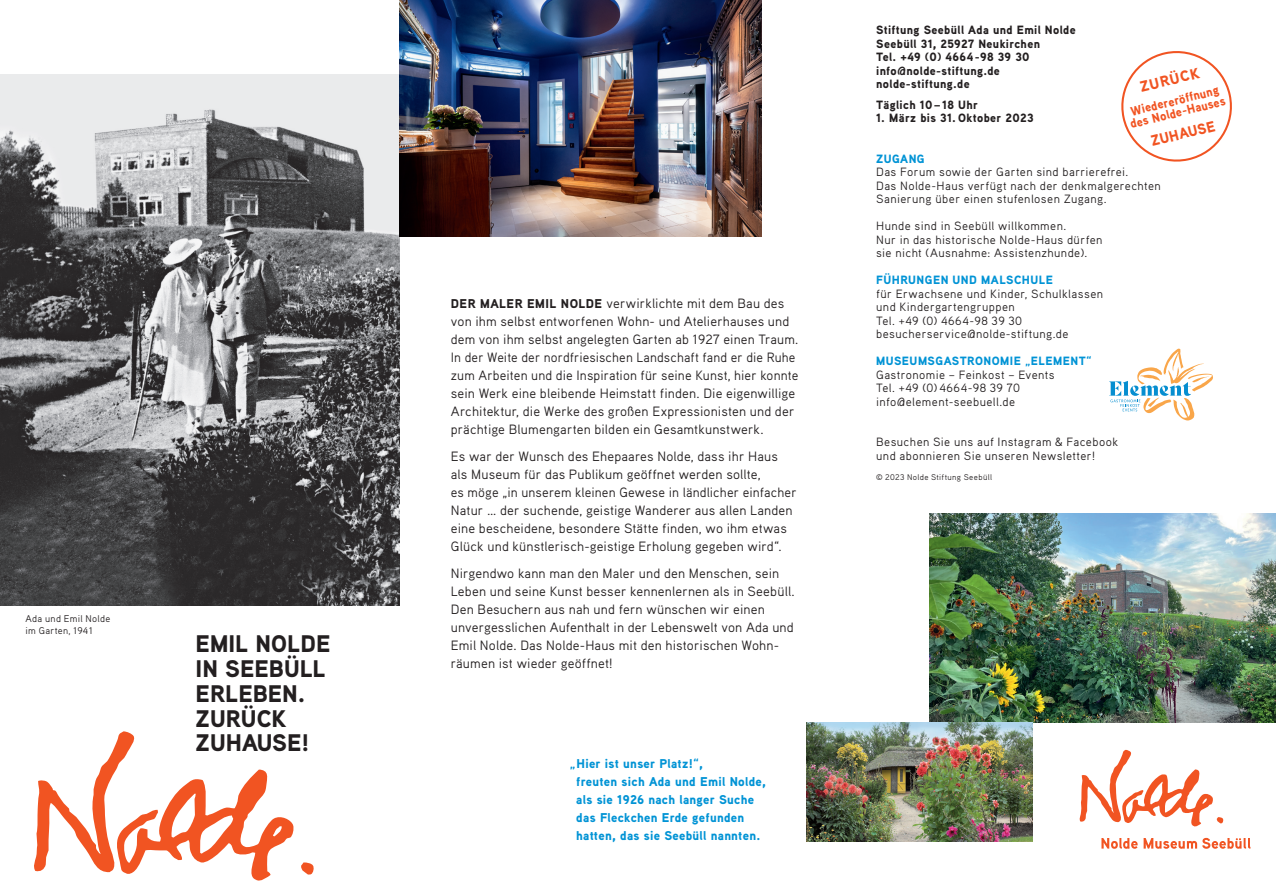
<style>
.page{position:relative;width:1276px;height:893px;background:#fff}
.page>*{position:absolute;margin:0;border:0;box-sizing:border-box;transform-origin:0 0}
.t1{font:900 24px/24.8px "Aaux Pro OT";color:#231f20}
.t2{font:900 15px "Aaux Pro OT";color:#f15422;scale:.96 1}
.t3{font:900 15px "Aaux Pro OT";color:#f15422}
.t4{font:13.5px/18px "Aaux Pro OT";letter-spacing:.01em;color:#231f20}
.t5{font:900 12.75px/18px "Aaux Pro OT";letter-spacing:.02em;color:#0093d5}
.t6{font:900 12.75px/12px "Aaux Pro OT";color:#f15422;scale:.95 1}
.t7{font:12px/13.5px "Aaux Pro OT";letter-spacing:.035em;color:#231f20}
.t8{font:900 12px/13.5px "Aaux Pro OT";letter-spacing:.03em;color:#231f20}
.t9{font:900 12px "Aaux Pro OT";letter-spacing:.04em;color:#0093d5}
.t10{font:9.75px/12px "Aaux Pro OT";letter-spacing:.03em;color:#231f20}
.t11{font:8.25px "Aaux Pro OT";letter-spacing:.045em;color:#231f20}
.s1{font-weight:900;font-size:12.75px}
</style>
<div class="page">
<img style="left:930px;top:514px;width:346px;height:208px">
<img style="left:0;top:74px;width:400px;height:532px">
<img style="left:806px;top:722px;width:226px;height:120px">
<svg style="left:1109px;top:348px;width:104px;height:73px"></svg>
<svg style="left:34px;top:731px;width:280px;height:150px"></svg>
<img style="left:400px;top:0;width:362px;height:236px">
<svg style="left:1079px;top:750px;width:144px;height:77px"></svg>
<svg style="left:1101px;top:838px;width:36px;height:11px"></svg>
<svg style="left:1143px;top:838px;width:107px;height:11px"></svg>
<svg style="left:1121px;top:51px;width:111px;height:111px"></svg>
<p class="t10" style="left:26px;top:612px;width:86px">Ada und Emil Nolde im Garten, 1941</p>
<h1 class="t1" style="left:196px;top:631px;width:136px">EMIL NOLDE<br>IN SEEBÜLL<br>ERLEBEN.<br>ZURÜCK<br>ZUHAUSE!</h1>
<p class="t4" style="left:451px;top:294px;width:349px"><span class="s1">DER MALER EMIL NOLDE</span> verwirklichte mit dem Bau des von ihm selbst entworfenen Wohn- und Atelierhauses und dem von ihm selbst angelegten Garten ab 1927 einen Traum.<br>In der Weite der nordfriesischen Landschaft fand er die Ruhe zum Arbeiten und die Inspiration für seine Kunst, hier konnte sein Werk eine bleibende Heimstatt finden. Die eigenwillige Architektur, die Werke des großen Expressionisten und der prächtige Blumengarten bilden ein Gesamtkunstwerk.</p>
<p class="t4" style="left:451px;top:447px;width:347px">Es war der Wunsch des Ehepaares Nolde, dass ihr Haus als Museum für das Publikum geöffnet werden sollte,<br>es möge „in unserem kleinen Gewese in ländlicher einfacher Natur … der suchende, geistige Wanderer aus allen Landen eine bescheidene, besondere Stätte finden, wo ihm etwas Glück und künstlerisch-geistige Erholung gegeben wird“.</p>
<p class="t4" style="left:451px;top:564px;width:345px">Nirgendwo kann man den Maler und den Menschen, sein Leben und seine Kunst besser kennenlernen als in Seebüll.<br>Den Besuchern aus nah und fern wünschen wir einen unvergesslichen Aufenthalt in der Lebenswelt von Ada und Emil Nolde. Das Nolde-Haus mit den historischen Wohn&shy;räumen ist wieder geöffnet!</p>
<p class="t5" style="left:576px;top:754px;width:191px;text-indent:-6px">„Hier ist unser Platz!“,<br>freuten sich Ada und Emil Nolde, als sie 1926 nach langer Suche das Fleckchen Erde gefunden hatten, das sie Seebüll nannten.</p>
<p class="t8" style="left:876px;top:23px;width:201px">Stiftung Seebüll Ada und Emil Nolde<br>Seebüll 31, 25927 Neukirchen<br>Tel. +49 (0) 4664-98 39 30 info@nolde-stiftung.de nolde-stiftung.de</p>
<p class="t8" style="left:876px;top:97px;width:103px">Täglich 10–18 Uhr</p>
<p class="t8" style="left:876px;top:111px;width:159px">1. März bis 31. Oktober 2023</p>
<p class="t9" style="left:876px;top:151px;width:50px">ZUGANG</p>
<p class="t7" style="left:876px;top:165px;width:286px">Das Forum sowie der Garten sind barrierefrei.<br>Das Nolde-Haus verfügt nach der denkmalgerechten<br>Sanierung über einen stufenlosen Zugang.</p>
<p class="t7" style="left:876px;top:219px;width:228px">Hunde sind in Seebüll willkommen.<br>Nur in das historische Nolde-Haus dürfen sie nicht (Ausnahme: Assistenzhunde).</p>
<p class="t9" style="left:876px;top:272px;width:178px">FÜHRUNGEN UND MALSCHULE</p>
<p class="t7" style="left:876px;top:286px;width:228px">für Erwachsene und Kinder, Schulklassen und Kindergartengruppen<br>Tel. +49 (0) 4664-98 39 30 besucherservice@nolde-stiftung.de</p>
<p class="t9" style="left:876px;top:353px;width:217px">MUSEUMSGASTRONOMIE „ELEMENT“</p>
<p class="t7" style="left:876px;top:367px;width:180px">Gastronomie – Feinkost – Events<br>Tel. +49 (0) 4664-98 39 70 info@element-seebuell.de</p>
<p class="t7" style="left:876px;top:435px;width:244px">Besuchen Sie uns auf Instagram &amp; Facebook und abonnieren Sie unseren Newsletter!</p>
<p class="t11" style="left:876px;top:472px;width:117px">© 2023 Nolde Stiftung Seebüll</p>
<p class="t3" style="left:1138px;top:78px;width:62px;rotate:-14deg">ZURÜCK</p>
<p class="t6" style="left:1126px;top:106px;width:104px;rotate:-14deg">Wiedereröffnung des Nolde-Hauses</p>
<p class="t2" style="left:1149px;top:132px;width:70px;rotate:-14deg">ZUHAUSE</p>
</div>
